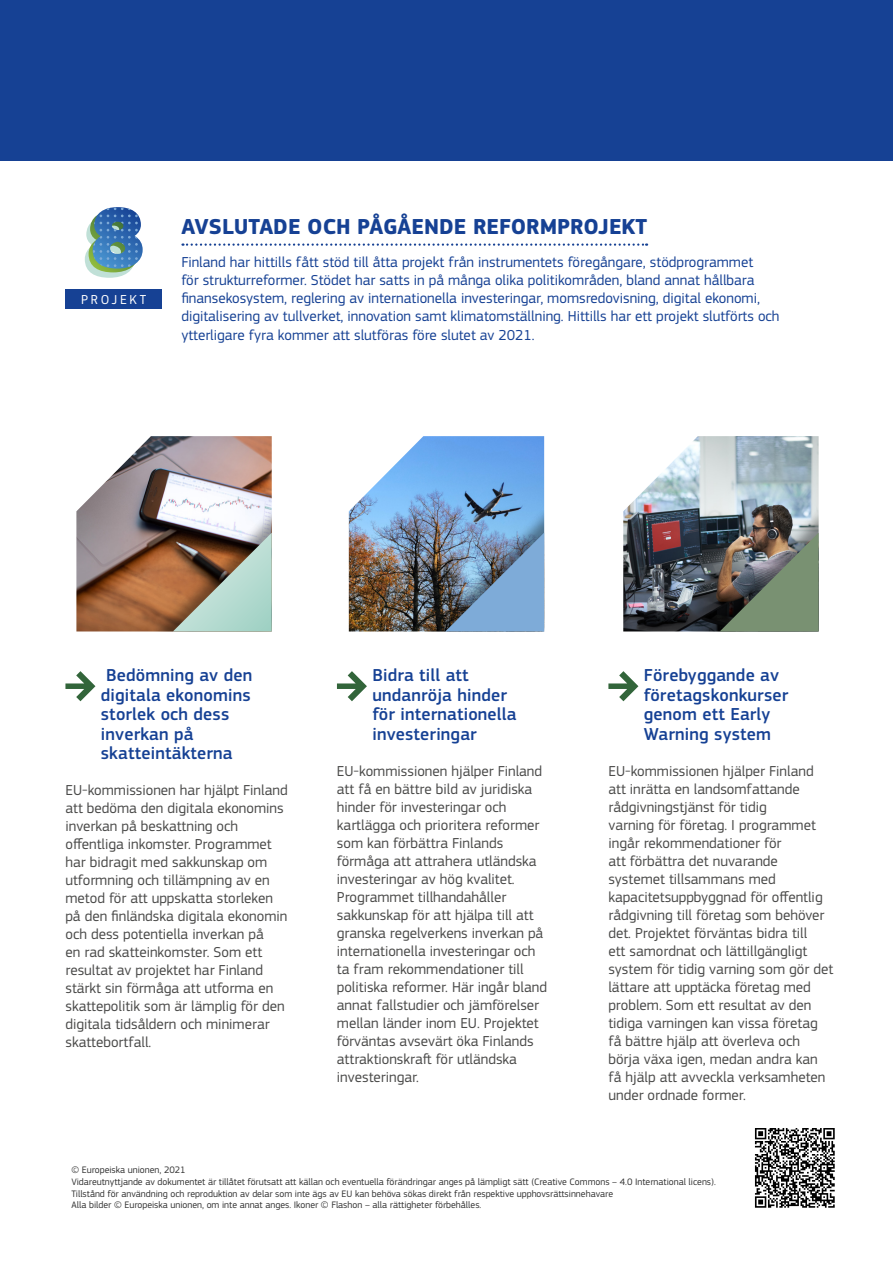
<style>
.page{position:relative;width:893px;height:1263px;background:#fff}
.page>*{position:absolute;margin:0;border:0;box-sizing:border-box;transform-origin:0 0}
.Title_1{font:700 22.5px "EC Square Sans Pro";color:#164194}
.Subtitle_2{font:500 18px/19.5px "EC Square Sans Pro";letter-spacing:.01em;color:#164194}
.Columns_text{font:15px/18px "EC Square Sans Pro";color:#4a4a49}
.Body_Text{font:15px/18px "EC Square Sans Pro";color:#164194}
.t1{font:13.5px "EC Square Sans Pro";letter-spacing:.2em;color:#fff}
.t2{font:9.75px/11.7px "EC Square Sans Pro";color:#333}
</style>
<div class="page">
<img style="left:76px;top:436px;width:196px;height:195px">
<img style="left:349px;top:436px;width:195px;height:195px">
<img style="left:623px;top:436px;width:196px;height:195px">
<svg style="left:65px;top:671px;width:30px;height:30px"></svg>
<svg style="left:337px;top:671px;width:30px;height:30px"></svg>
<svg style="left:608px;top:671px;width:30px;height:30px"></svg>
<svg style="left:182px;top:243px;width:465px;height:3px"></svg>
<div style="left:0;top:0;width:893px;height:160px;background:#164194"></div>
<div style="left:415px;top:510px;width:129px;height:121px;background:#000;opacity:.4"></div>
<img style="left:445px;top:533px;width:99px;height:98px">
<div style="left:689px;top:510px;width:130px;height:121px;background:#000;opacity:.4"></div>
<img style="left:720px;top:533px;width:99px;height:98px">
<div style="left:143px;top:510px;width:129px;height:121px;background:#000;opacity:.4"></div>
<svg style="left:173px;top:533px;width:99px;height:98px;background:#969583"></svg>
<div style="left:65px;top:289px;width:97px;height:20px;background:#164194"></div>
<img style="left:754px;top:1128px;width:81px;height:80px">
<svg style="left:85px;top:207px;width:58px;height:71px"></svg>
<p class="t1" style="left:81px;top:292px;width:66px">PROJEKT</p>
<p class="Title_1" style="left:181px;top:214px;width:467px">AVSLUTADE OCH PÅGÅENDE REFORMPROJEKT</p>
<p class="Body_Text" style="left:181px;top:254px;width:600px">Finland har hittills fått stöd till åtta projekt från instrumentets föregångare, stödprogrammet<br>för strukturreformer. Stödet har satts in på många olika politikområden, bland annat hållbara finansekosystem, reglering av internationella investeringar, momsredovisning, digital ekonomi, digitalisering av tullverket, innovation samt klimatomställning. Hittills har ett projekt slutförts och ytterligare fyra kommer att slutföras före slutet av 2021.</p>
<p class="Subtitle_2" style="left:101px;top:666px;width:153px">Bedömning av den digitala ekonomins storlek och dess inverkan på skatteintäkterna</p>
<p class="Columns_text" style="left:65px;top:781px;width:224px">EU-kommissionen har hjälpt Finland att bedöma den digitala ekonomins inverkan på beskattning och offentliga inkomster. Programmet har bidragit med sakkunskap om utformning och tillämpning av en metod för att uppskatta storleken på den finländska digitala ekonomin och dess potentiella inverkan på<br>en rad skatteinkomster. Som ett resultat av projektet har Finland stärkt sin förmåga att utforma en skattepolitik som är lämplig för den digitala tidsåldern och minimerar skattebortfall.</p>
<p class="Subtitle_2" style="left:372px;top:666px;width:146px">Bidra till att undanröja hinder för internationella investeringar</p>
<p class="Columns_text" style="left:337px;top:762px;width:212px">EU-kommissionen hjälper Finland att få en bättre bild av juridiska hinder för investeringar och kartlägga och prioritera reformer som kan förbättra Finlands förmåga att attrahera utländska investeringar av hög kvalitet.<br>Programmet tillhandahåller sakkunskap för att hjälpa till att granska regelverkens inverkan på internationella investeringar och ta fram rekommendationer till politiska reformer. Här ingår bland annat fallstudier och jämförelser mellan länder inom EU. Projektet förväntas avsevärt öka Finlands attraktionskraft för utländska investeringar.</p>
<p class="Subtitle_2" style="left:644px;top:666px;width:146px">Förebyggande av företagskonkurser genom ett Early<br>Warning system</p>
<p class="Columns_text" style="left:608px;top:762px;width:226px">EU-kommissionen hjälper Finland att inrätta en landsomfattande rådgivningstjänst för tidig<br>varning för företag. I programmet ingår rekommendationer för<br>att förbättra det nuvarande systemet tillsammans med kapacitetsuppbyggnad för offentlig rådgivning till företag som behöver det. Projektet förväntas bidra till<br>ett samordnat och lättillgängligt system för tidig varning som gör det lättare att upptäcka företag med problem. Som ett resultat av den tidiga varningen kan vissa företag få bättre hjälp att överleva och börja växa igen, medan andra kan få hjälp att avveckla verksamheten under ordnade former.</p>
<p class="t2" style="left:71px;top:1164px;width:116px">© Europeiska unionen, 2021</p>
<p class="t2" style="left:71px;top:1176px;width:646px">Vidareutnyttjande av dokumentet är tillåtet förutsatt att källan och eventuella förändringar anges på lämpligt sätt (Creative Commons – 4.0 International licens).<br>Tillstånd för användning och reproduktion av delar som inte ägs av EU kan behöva sökas direkt från respektive upphovsrättsinnehavare</p>
<p class="t2" style="left:71px;top:1199px;width:411px">Alla bilder © Europeiska unionen, om inte annat anges. Ikoner © Flashon – alla rättigheter förbehålles.</p>
</div>
